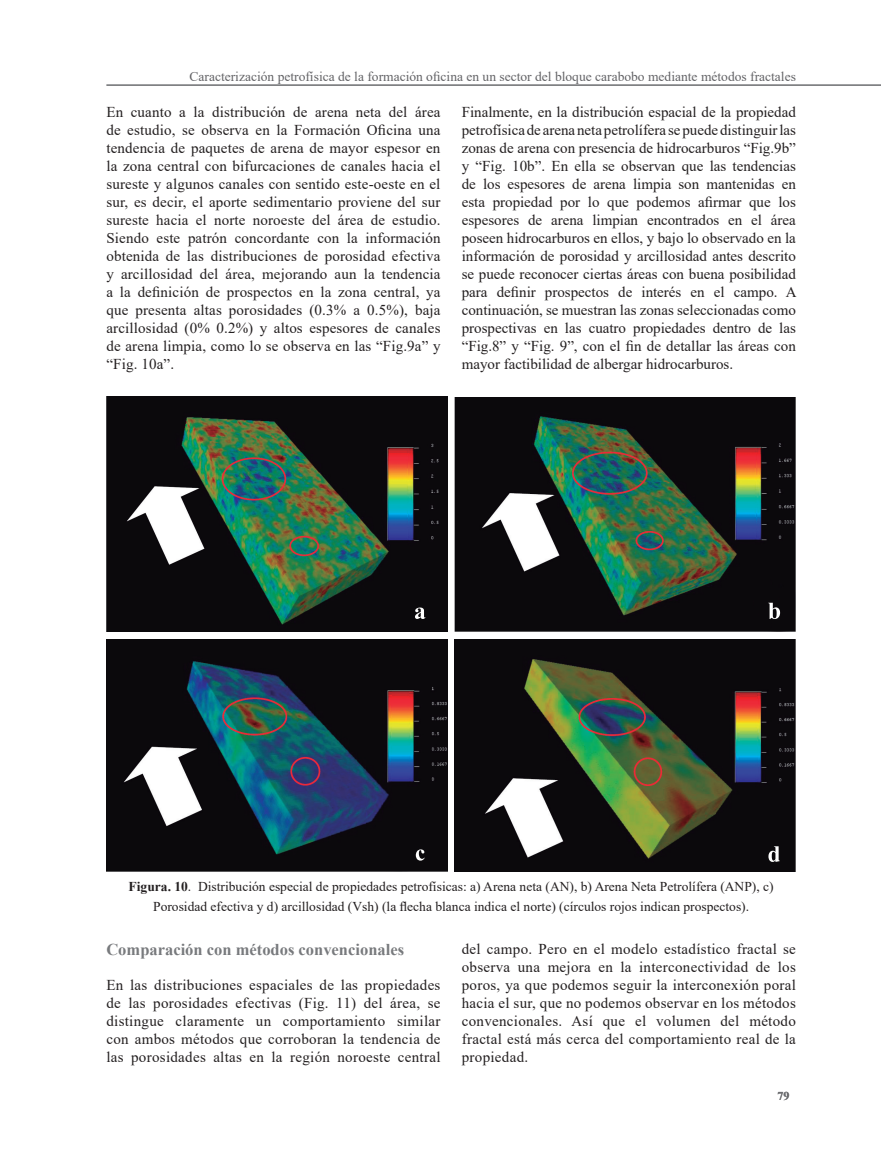
<style>
.page{position:relative;width:881px;height:1149px;background:#fff}
.page>*{position:absolute;margin:0;border:0;box-sizing:border-box;transform-origin:0 0}
.Titulos_Tipo_2{font:700 16.5px "Times New Roman";color:#787a7d}
.t1{font:15px/18px "Times New Roman";letter-spacing:.015em;color:#231f20;text-align:justify}
.Pie_de_foto{font:13.5px/19.8px "Times New Roman";color:#231f20;text-align:center}
.t2{font:13.5px "Times New Roman";color:#636366}
.t3{font:700 12px "Times New Roman";color:#6c6d70}
.s1{font-weight:700}
</style>
<div class="page">
<hr style="left:106px;top:84px;width:774px;height:2px;background:#6c6d70">
<img style="left:106px;top:396px;width:341px;height:235px">
<svg style="left:415px;top:607px;width:10px;height:11px"></svg>
<img style="left:454px;top:397px;width:341px;height:234px">
<svg style="left:768px;top:602px;width:11px;height:16px"></svg>
<img style="left:106px;top:639px;width:341px;height:232px">
<svg style="left:415px;top:849px;width:9px;height:11px"></svg>
<img style="left:454px;top:639px;width:341px;height:232px">
<svg style="left:768px;top:846px;width:11px;height:15px"></svg>
<p class="t2" style="left:189px;top:67px;width:607px">Caracterización petrofísica de la formación oficina en un sector del bloque carabobo mediante métodos fractales</p>
<p class="t1" style="left:106px;top:102px;width:335px">En cuanto a la distribución de arena neta del área de estudio, se observa en la Formación Oficina una tendencia de paquetes de arena de mayor espesor en la zona central con bifurcaciones de canales hacia el sureste y algunos canales con sentido este-oeste en el sur, es decir, el aporte sedimentario proviene del sur sureste hacia el norte noroeste del área de estudio.<br>Siendo este patrón concordante con la información obtenida de las distribuciones de porosidad efectiva y arcillosidad del área, mejorando aun la tendencia a la definición de prospectos en la zona central, ya que presenta altas porosidades (0.3% a 0.5%), baja arcillosidad (0% 0.2%) y altos espesores de canales de arena limpia, como lo se observa en las “Fig.9a” y “Fig. 10a”.</p>
<p class="t1" style="left:461px;top:102px;width:336px">Finalmente, en la distribución espacial de la propiedad petrofísica de arena neta petrolífera se puede distinguir las zonas de arena con presencia de hidrocarburos “Fig.9b” y “Fig. 10b”. En ella se observan que las tendencias de los espesores de arena limpia son mantenidas en esta propiedad por lo que podemos afirmar que los espesores de arena limpian encontrados en el área poseen hidrocarburos en ellos, y bajo lo observado en la información de porosidad y arcillosidad antes descrito se puede reconocer ciertas áreas con buena posibilidad para definir prospectos de interés en el campo. A continuación, se muestran las zonas seleccionadas como prospectivas en las cuatro propiedades dentro de las “Fig.8” y “Fig. 9”, con el fin de detallar las áreas con mayor factibilidad de albergar hidrocarburos.</p>
<p class="Pie_de_foto" style="left:129px;top:875px;width:646px"><span class="s1">Figura. 10</span>. Distribución especial de propiedades petrofísicas: a) Arena neta (AN), b) Arena Neta Petrolífera (ANP), c)<br>Porosidad efectiva y d) arcillosidad (Vsh) (la flecha blanca indica el norte) (círculos rojos indican prospectos).</p>
<p class="Titulos_Tipo_2" style="left:106px;top:937px;width:299px">Comparación con métodos convencionales</p>
<p class="t1" style="left:106px;top:975px;width:335px">En las distribuciones espaciales de las propiedades de las porosidades efectivas (Fig. 11) del área, se distingue claramente un comportamiento similar con ambos métodos que corroboran la tendencia de las porosidades altas en la región noroeste central</p>
<p class="t1" style="left:461px;top:939px;width:335px">del campo. Pero en el modelo estadístico fractal se observa una mejora en la interconectividad de los poros, ya que podemos seguir la interconexión poral hacia el sur, que no podemos observar en los métodos convencionales. Así que el volumen del método fractal está más cerca del comportamiento real de la propiedad.</p>
<p class="t3" style="left:777px;top:1087px;width:13px">79</p>
</div>
